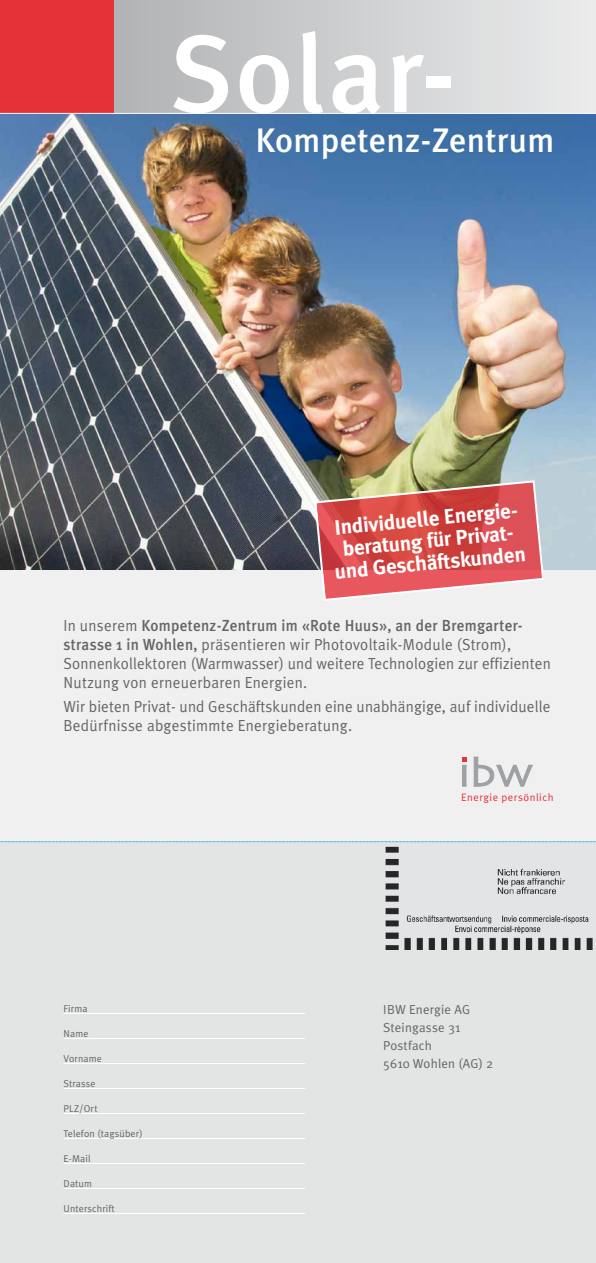
<style>
.page{position:relative;width:596px;height:1263px;background:#fff}
.page>*{position:absolute;margin:0;border:0;box-sizing:border-box;transform-origin:0 0}
.t1{font:500 110px "Meta Plus";letter-spacing:.015em;color:#fff}
.t2{font:500 34px "Meta Plus";letter-spacing:.01em;color:#fff}
.t3{font:700 21px/22px "Meta Plus";color:#fff;text-align:center}
.t4{font:16px/19px "Meta Plus Normal";letter-spacing:.01em;color:#646567;scale:.95 1}
.t5{font:500 16px "Meta Plus";letter-spacing:.02em;color:#646567;scale:.95 1}
.t6{font:13px/18px "Meta Plus Normal";letter-spacing:.015em;color:#646567}
.t7{font:10.7px "Meta Plus Normal";letter-spacing:.05em;color:#e53138}
.t8{font:10px "Meta Plus Normal";letter-spacing:.015em;color:#646567}
.s1{font-family:"Meta Plus Normal";font-weight:400}
.s2{font-family:"Meta Plus";font-weight:500}
</style>
<div class="page">
<div style="left:0;top:113px;width:595px;height:730px;background:#f0f0f1"></div>
<img style="left:0;top:114px;width:595px;height:456px">
<svg style="left:113px;top:0;width:482px;height:113px;background:#ceced0"></svg>
<div style="left:0;top:0;width:113px;height:113px;background:#e53138"></div>
<hr style="left:0;top:113px;width:595px;height:1px;background:#fff">
<svg style="left:473px;top:757px;width:59px;height:29px"></svg>
<svg style="left:462px;top:757px;width:4px;height:29px"></svg>
<svg style="left:313px;top:479px;width:232px;height:122px;background:#d46c68"></svg>
<div style="left:0;top:842px;width:595px;height:421px;background:#e3e4e4"></div>
<img style="left:385px;top:846px;width:208px;height:103px">
<hr style="left:63px;top:1013px;width:242px;height:1px;background:#fff">
<hr style="left:63px;top:1038px;width:242px;height:1px;background:#fff">
<hr style="left:63px;top:1063px;width:242px;height:1px;background:#fff">
<hr style="left:63px;top:1088px;width:242px;height:1px;background:#fff">
<hr style="left:63px;top:1113px;width:242px;height:1px;background:#fff">
<hr style="left:63px;top:1138px;width:242px;height:1px;background:#fff">
<hr style="left:63px;top:1163px;width:242px;height:1px;background:#fff">
<hr style="left:63px;top:1188px;width:242px;height:1px;background:#fff">
<hr style="left:63px;top:1213px;width:242px;height:1px;background:#fff">
<svg style="left:0;top:841px;width:596px;height:1px"></svg>
<h1 class="t1" style="left:170px;top:10px;width:287px">Solar-</h1>
<h2 class="t2" style="left:255px;top:120px;width:300px">Kompetenz-Zentrum</h2>
<h3 class="t3" style="left:329px;top:518px;width:193px;rotate:-6deg">Individuelle Energie&shy;beratung für Privat&shy;und Geschäftskunden</h3>
<p class="t5" style="left:63px;top:616px;width:484px"><span class="s1">In unserem</span> Kompetenz-Zentrum im «Rote Huus», an der Bremgarter-</p>
<p class="t4" style="left:63px;top:634px;width:514px"><span class="s2">strasse 1 in Wohlen,</span> präsentieren wir Photovoltaik-Module (Strom),<br>Sonnenkollektoren (Warmwasser) und weitere Technologien zur effizienten<br>Nutzung von erneuerbaren Energien.</p>
<p class="t4" style="left:63px;top:697px;width:513px">Wir bieten Privat- und Geschäftskunden eine unabhängige, auf individuelle<br>Bedürfnisse abgestimmte Energieberatung.</p>
<p class="t8" style="left:63px;top:1002px;width:25px">Firma</p>
<p class="t8" style="left:63px;top:1027px;width:26px">Name</p>
<p class="t8" style="left:63px;top:1052px;width:40px">Vorname</p>
<p class="t8" style="left:63px;top:1077px;width:34px">Strasse</p>
<p class="t8" style="left:63px;top:1102px;width:35px">PLZ/Ort</p>
<p class="t8" style="left:63px;top:1127px;width:80px">Telefon (tagsüber)</p>
<p class="t8" style="left:63px;top:1152px;width:28px">E-Mail</p>
<p class="t8" style="left:63px;top:1177px;width:30px">Datum</p>
<p class="t8" style="left:63px;top:1202px;width:53px">Unterschrift</p>
<p class="t7" style="left:461px;top:791px;width:94px">Energie persönlich</p>
<p class="t6" style="left:383px;top:1000px;width:111px">IBW Energie AG<br>Steingasse 31<br>Postfach<br>5610 Wohlen (AG) 2</p>
</div>
